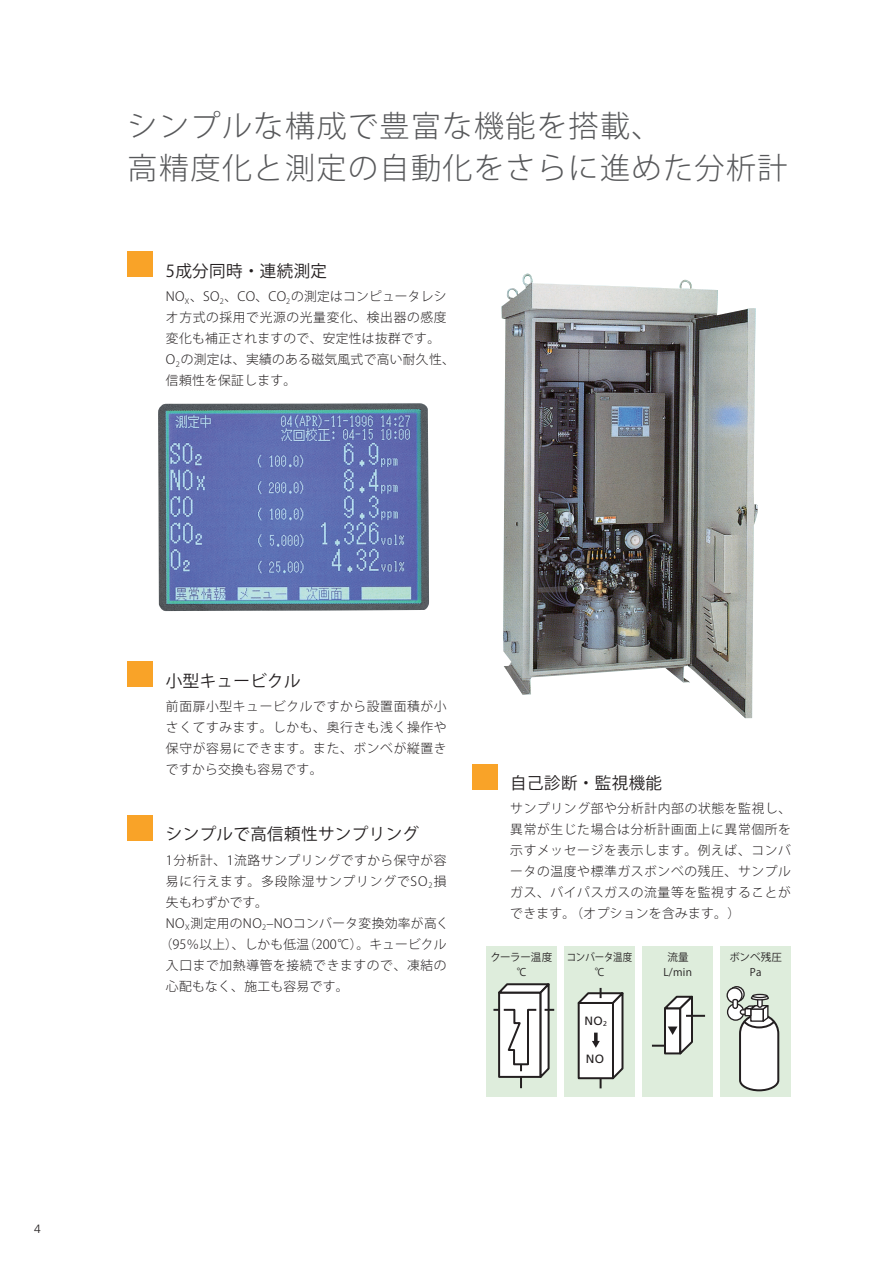
<style>
.page{position:relative;width:893px;height:1263px;background:#fff}
.page>*{position:absolute;margin:0;border:0;box-sizing:border-box;transform-origin:0 0}
.t1{font:300 30px/42px "Koz Go Pr 6 N";letter-spacing:.05em;color:#57585a}
.t2{font:16.5px "Koz Go Pr 6 N";letter-spacing:.025em;color:#231f20}
.t3{font:300 12.75px/21px "Koz Go Pr 6 N";letter-spacing:.045em;color:#231f20;text-align:justify}
.t4{font:300 12.75px/21px "Koz Go Pr 6 N";letter-spacing:.025em;color:#231f20}
.t5{font:300 12.75px "Koz Go Pr 6 N";letter-spacing:.01em;color:#231f20}
.t6{font:300 12.75px "Koz Go Pr 6 N";letter-spacing:.065em;color:#231f20}
.t7{font:300 12.75px "Koz Go Pr 6 N";letter-spacing:-.005em;color:#231f20}
.t8{font:12px "Frutiger LT Std";color:#231f20}
.t9{font:300 12px "Frutiger LT Std";color:#231f20}
.t10{font:10.5px/14.5px "Koz Go Pr 6 N";letter-spacing:.01em;color:#231f20;text-align:center}
.t11{font:10.5px "Koz Go Pr 6 N";letter-spacing:-.015em;color:#231f20;scale:.9 1}
</style>
<div class="page">
<div style="left:128px;top:251px;width:25px;height:26px;background:#f9a328"></div>
<img style="left:158px;top:403px;width:271px;height:208px">
<div style="left:128px;top:661px;width:25px;height:26px;background:#f9a328"></div>
<div style="left:128px;top:815px;width:25px;height:26px;background:#f9a328"></div>
<img style="left:501px;top:274px;width:257px;height:444px">
<div style="left:472px;top:764px;width:26px;height:25px;background:#f9a328"></div>
<div style="left:487px;top:946px;width:70px;height:151px;background:#deeddc"></div>
<div style="left:565px;top:946px;width:70px;height:151px;background:#deeddc"></div>
<div style="left:643px;top:946px;width:70px;height:151px;background:#deeddc"></div>
<div style="left:720px;top:946px;width:71px;height:151px;background:#deeddc"></div>
<svg style="left:493px;top:983px;width:61px;height:105px"></svg>
<svg style="left:728px;top:1004px;width:16px;height:16px"></svg>
<div style="left:727px;top:1003px;width:17px;height:18px;border:1px solid #231f20;border-radius:50%"></div>
<div style="left:729px;top:986px;width:16px;height:16px;border:1px solid #231f20;border-radius:50%"></div>
<svg style="left:727px;top:988px;width:15px;height:15px"></svg>
<div style="left:726px;top:987px;width:17px;height:16px;border:1px solid #231f20;border-radius:50%"></div>
<div style="left:752px;top:994px;width:16px;height:4px;border:1px solid #231f20;border-radius:50%"></div>
<svg style="left:732px;top:995px;width:48px;height:97px"></svg>
<svg style="left:652px;top:995px;width:53px;height:60px"></svg>
<svg style="left:577px;top:988px;width:47px;height:100px;background:#d3d4d2"></svg>
<h1 class="t1" style="left:128px;top:106px;width:661px">シンプルな構成で豊富な機能を搭載、<br>高精度化と測定の自動化をさらに進めた分析計</h1>
<p class="t2" style="left:166px;top:261px;width:163px">5成分同時・連続測定</p>
<p class="t4" style="left:166px;top:286px;width:290px">NO<sub>X</sub>、SO<sub>2</sub>、CO、CO<sub>2</sub>の測定はコンピュータレシオ方式の採用で光源の光量変化、検出器の感度変化も補正されますので、安定性は抜群です。<br>O<sub>2</sub>の測定は、実績のある磁気風式で高い耐久性、信頼性を保証します。</p>
<p class="t9" style="left:34px;top:1222px;width:8px">4</p>
<p class="t2" style="left:166px;top:671px;width:136px">小型キュービクル</p>
<p class="t3" style="left:166px;top:696px;width:282px">前面扉小型キュービクルですから設置面積が小さくてすみます。しかも、奥行きも浅く操作や保守が容易にできます。また、ボンベが縦置きですから交換も容易です。</p>
<p class="t2" style="left:166px;top:825px;width:255px">シンプルで高信頼性サンプリング</p>
<p class="t3" style="left:166px;top:850px;width:282px">1分析計、1流路サンプリングですから保守が容</p>
<p class="t6" style="left:166px;top:874px;width:282px">易に行えます。多段除湿サンプリングでSO<sub>2</sub>損</p>
<p class="t7" style="left:166px;top:895px;width:103px">失もわずかです。</p>
<p class="t4" style="left:166px;top:913px;width:284px">NO<sub>X</sub>測定用のNO<sub>2</sub>‒NOコンバータ変換効率が高く</p>
<p class="t5" style="left:160px;top:937px;width:288px">（95％以上）、しかも低温（200℃）。キュービクル</p>
<p class="t3" style="left:166px;top:955px;width:282px">入口まで加熱導管を接続できますので、凍結の</p>
<p class="t4" style="left:166px;top:976px;width:184px">心配もなく、施工も容易です。</p>
<p class="t2" style="left:510px;top:774px;width:153px">自己診断・監視機能</p>
<p class="t3" style="left:510px;top:798px;width:283px">サンプリング部や分析計内部の状態を監視し、異常が生じた場合は分析計画面上に異常個所を示すメッセージを表示します。例えば、コンバータの温度や標準ガスボンベの残圧、サンプルガス、バイパスガスの流量等を監視することができます。（オプションを含みます。）</p>
<p class="t10" style="left:490px;top:950px;width:63px">クーラー温度℃</p>
<p class="t11" style="left:567px;top:951px;width:74px">コンバータ温度</p>
<p class="t10" style="left:667px;top:950px;width:23px">流量</p>
<p class="t10" style="left:729px;top:950px;width:54px">ボンベ残圧</p>
<p class="t10" style="left:594px;top:965px;width:12px">℃</p>
<p class="t10" style="left:663px;top:965px;width:30px">L/min</p>
<p class="t10" style="left:750px;top:965px;width:13px">Pa</p>
<p class="t8" style="left:585px;top:1014px;width:24px">NO<sub>2</sub></p>
<p class="t8" style="left:586px;top:1051px;width:20px">NO</p>
</div>
